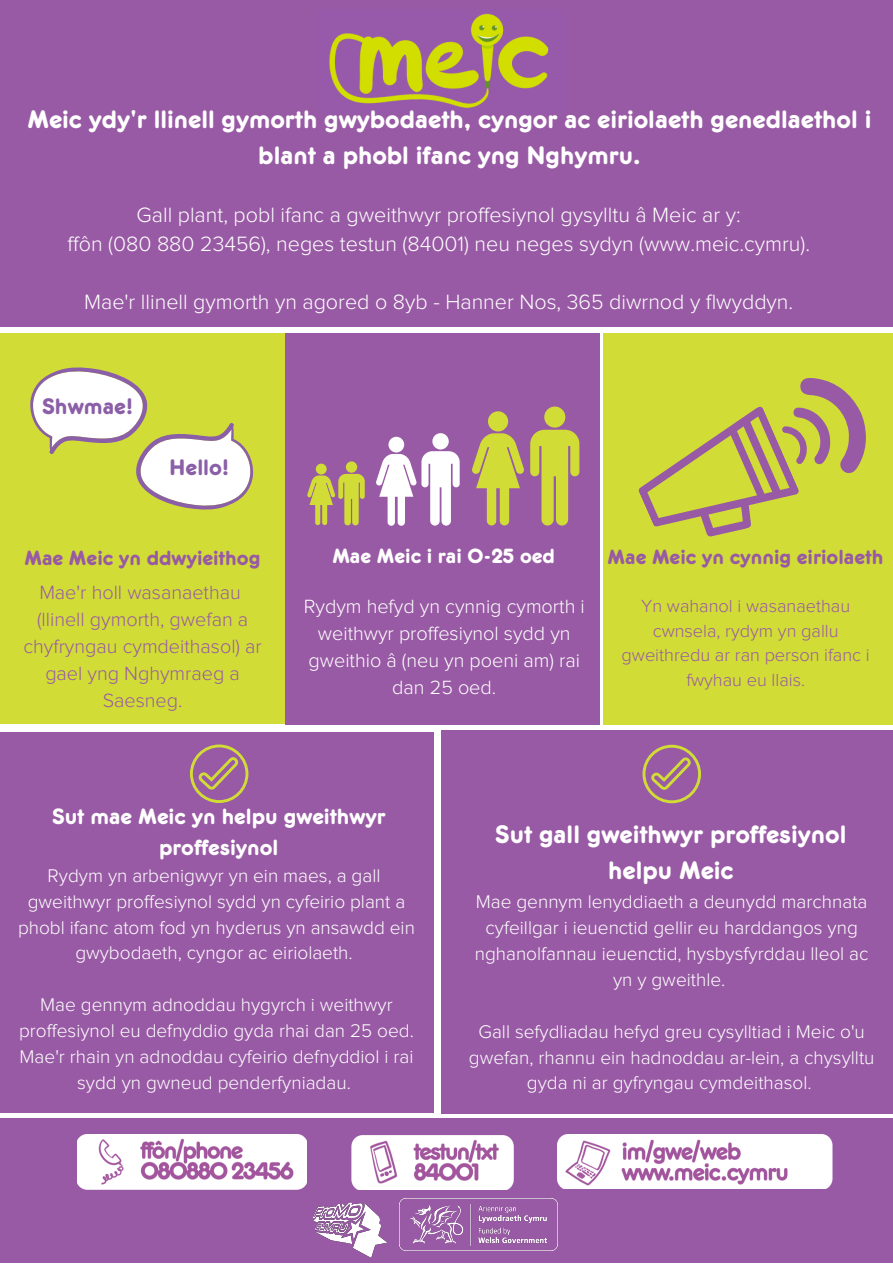
<style>
.page{position:relative;width:893px;height:1264px;background:#fff}
.page>*{position:absolute;margin:0;border:0;box-sizing:border-box;transform-origin:0 0}
.t1{font:26.4px/36px "Frankfurter Medium Std";color:#fff;text-align:center}
.t2{font:23.4px "Frankfurter Medium Std";color:#8b5fa8}
.t3{font:23.1px/31.5px "Frankfurter Medium Std";color:#fff;text-align:center}
.t4{font:300 21.45px/29.2px "Proxima Nova";color:#fff;text-align:center}
.t5{font:21.45px "Frankfurter Medium Std";color:#985aa4}
.t6{font:21.45px "Frankfurter Medium Std";color:#fff}
.t7{font:300 19.8px/27px "Proxima Nova";color:#985aa4;text-align:center}
.t8{font:300 19.8px/27px "Proxima Nova";color:#fff;text-align:center}
.t9{font:300 19.05px/25.8px "Proxima Nova";color:#fff;text-align:center}
.t10{font:300 18.15px/24.8px "Proxima Nova";color:#985aa4;text-align:center}
</style>
<div class="page">
<div style="left:0;top:333px;width:286px;height:390px;background:#d1dd36"></div>
<div style="left:286px;top:333px;width:313px;height:391px;background:#985aa4"></div>
<div style="left:604px;top:333px;width:288px;height:391px;background:#d1dd36"></div>
<div style="left:0;top:1118px;width:892px;height:144px;background:#985aa4"></div>
<div style="left:0;top:0;width:892px;height:326px;background:#985aa4"></div>
<div style="left:0;top:732px;width:434px;height:380px;background:#985aa4"></div>
<div style="left:441px;top:731px;width:451px;height:382px;background:#985aa4"></div>
<img style="left:400px;top:1198px;width:157px;height:52px">
<img style="left:329px;top:13px;width:220px;height:95px">
<svg style="left:307px;top:461px;width:58px;height:64px"></svg>
<svg style="left:376px;top:433px;width:83px;height:93px"></svg>
<svg style="left:530px;top:406px;width:49px;height:119px"></svg>
<svg style="left:472px;top:411px;width:52px;height:114px"></svg>
<svg style="left:190px;top:744px;width:58px;height:59px"></svg>
<svg style="left:642px;top:744px;width:59px;height:59px"></svg>
<img style="left:351px;top:1135px;width:162px;height:54px">
<img style="left:77px;top:1134px;width:230px;height:55px">
<img style="left:557px;top:1134px;width:275px;height:54px">
<img style="left:313px;top:1202px;width:75px;height:56px">
<svg style="left:30px;top:368px;width:223px;height:141px"></svg>
<svg style="left:638px;top:406px;width:161px;height:131px"></svg>
<h1 class="t1" style="left:27px;top:104px;width:845px">Meic ydy'r llinell gymorth gwybodaeth, cyngor ac eiriolaeth genedlaethol i blant a phobl ifanc yng Nghymru.</h1>
<p class="t4" style="left:67px;top:201px;width:744px">Gall plant, pobl ifanc a gweithwyr proffesiynol gysylltu â Meic ar y:<br>ffôn (080 880 23456), neges testun (84001) neu neges sydyn (www.meic.cymru).</p>
<p class="t4" style="left:84px;top:288px;width:710px">Mae'r llinell gymorth yn agored o 8yb - Hanner Nos, 365 diwrnod y flwyddyn.</p>
<p class="t2" style="left:42px;top:398px;width:92px">Shwmae!</p>
<p class="t2" style="left:169px;top:459px;width:61px">Hello!</p>
<p class="t5" style="left:24px;top:550px;width:237px">Mae Meic yn ddwyieithog</p>
<p class="t6" style="left:332px;top:549px;width:224px">Mae Meic i rai 0-25 oed</p>
<p class="t7" style="left:23px;top:580px;width:240px">Mae'r holl wasanaethau (llinell gymorth, gwefan a chyfryngau cymdeithasol) ar gael yng Nghymraeg a<br>Saesneg.</p>
<p class="t5" style="left:607px;top:550px;width:277px">Mae Meic yn cynnig eiriolaeth</p>
<p class="t8" style="left:304px;top:594px;width:282px">Rydym hefyd yn cynnig cymorth i weithwyr proffesiynol sydd yn gweithio â (neu yn poeni am) rai dan 25 oed.</p>
<p class="t10" style="left:621px;top:594px;width:250px">Yn wahanol i wasanaethau cwnsela, rydym yn gallu gweithredu ar ran person ifanc i fwyhau eu llais.</p>
<p class="t3" style="left:52px;top:802px;width:335px">Sut mae Meic yn helpu gweithwyr proffesiynol</p>
<h1 class="t1" style="left:495px;top:818px;width:352px">Sut gall gweithwyr proffesiynol</h1>
<p class="t9" style="left:48px;top:863px;width:334px">Rydym yn arbenigwyr yn ein maes, a gall</p>
<h1 class="t1" style="left:608px;top:854px;width:127px">helpu Meic</h1>
<p class="t9" style="left:18px;top:889px;width:398px">gweithwyr proffesiynol sydd yn cyfeirio plant a phobl ifanc atom fod yn hyderus yn ansawdd ein gwybodaeth, cyngor ac eiriolaeth.</p>
<p class="t9" style="left:19px;top:992px;width:396px">Mae gennym adnoddau hygyrch i weithwyr proffesiynol eu defnyddio gyda rhai dan 25 oed.<br>Mae'r rhain yn adnoddau cyfeirio defnyddiol i rai sydd yn gwneud penderfyniadau.</p>
<p class="t9" style="left:474px;top:890px;width:395px">Mae gennym lenyddiaeth a deunydd marchnata cyfeillgar i ieuenctid gellir eu harddangos yng nghanolfannau ieuenctid, hysbysfyrddau lleol ac yn y gweithle.</p>
<p class="t9" style="left:469px;top:1019px;width:407px">Gall sefydliadau hefyd greu cysylltiad i Meic o'u gwefan, rhannu ein hadnoddau ar-lein, a chysylltu gyda ni ar gyfryngau cymdeithasol.</p>
</div>
